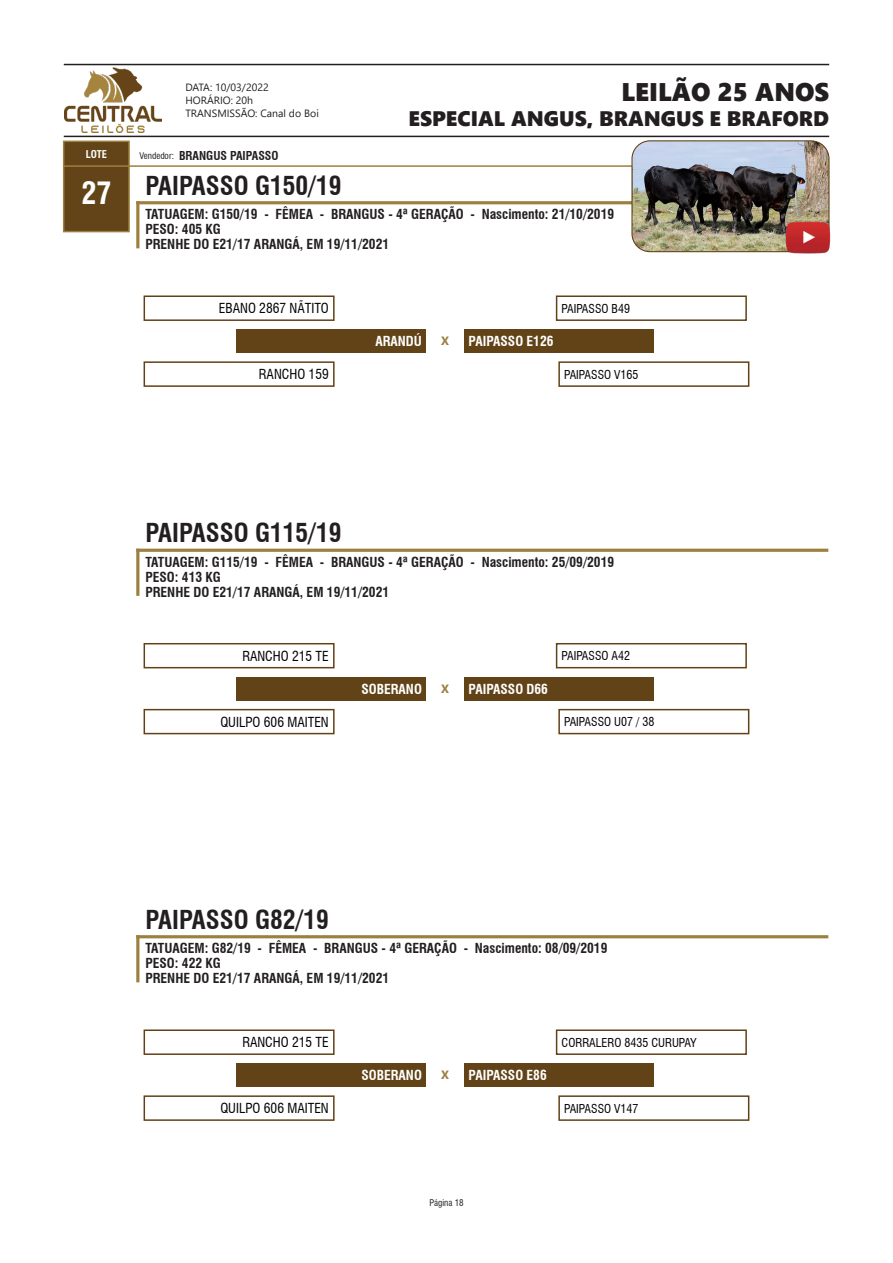
<style>
.page{position:relative;width:893px;height:1263px;background:#fff}
.page>*{position:absolute;margin:0;border:0;box-sizing:border-box;transform-origin:0 0}
.t1{font:700 condensed 30px "Swiss 721 BT";color:#fff}
.t2{font:700 condensed 25.5px "Swiss 721 BT";color:#231f20}
.t3{font:25.5px "Segoe UI Black";color:#231f20}
.t4{font:21px "Segoe UI Black";color:#231f20}
.t5{font:700 condensed 13.5px "Swiss 721 BT";color:#231f20}
.t6{font:condensed 13.5px "Swiss 721 BT";color:#000}
.t7{font:700 condensed 13.5px "Swiss 721 BT";color:#fff}
.t8{font:condensed 12px "Swiss 721 BT";color:#000}
.t9{font:700 condensed 12px "Swiss 721 BT";color:#231f20}
.t10{font:700 12px "Segoe UI";color:#9a7e3e}
.t11{font:10.5px/12.6px "Segoe UI";color:#231f20}
.t12{font:700 condensed 10.5px "Swiss 721 BT";color:#fff}
.t13{font:condensed 9px "Swiss 721 BT";color:#231f20}
</style>
<div class="page">
<hr style="left:64px;top:136px;width:765px;height:1px;background:#231f20">
<hr style="left:64px;top:64px;width:765px;height:1px;background:#231f20">
<img style="left:64px;top:68px;width:98px;height:64px">
<div style="left:63px;top:141px;width:67px;height:91px;background:#634418;border:2px solid #9d803f"></div>
<hr style="left:136px;top:201px;width:692px;height:3px;background:#9d803f">
<hr style="left:136px;top:201px;width:3px;height:47px;background:#9d803f">
<hr style="left:63px;top:165px;width:695px;height:2px;background:#9d803f">
<div style="left:237px;top:329px;width:189px;height:24px;background:#624317"></div>
<div style="left:464px;top:329px;width:190px;height:24px;background:#624317"></div>
<div style="left:144px;top:295px;width:191px;height:26px;border:2px solid #624116"></div>
<div style="left:144px;top:361px;width:191px;height:26px;border:2px solid #624116"></div>
<div style="left:556px;top:295px;width:191px;height:26px;border:2px solid #624116"></div>
<div style="left:558px;top:361px;width:191px;height:26px;border:2px solid #624116"></div>
<hr style="left:136px;top:549px;width:692px;height:3px;background:#9d803f">
<hr style="left:136px;top:549px;width:3px;height:47px;background:#9d803f">
<div style="left:237px;top:677px;width:189px;height:24px;background:#624317"></div>
<div style="left:464px;top:676px;width:190px;height:24px;background:#624317"></div>
<div style="left:144px;top:643px;width:191px;height:25px;border:2px solid #624116"></div>
<div style="left:144px;top:709px;width:191px;height:25px;border:2px solid #624116"></div>
<div style="left:556px;top:643px;width:191px;height:25px;border:2px solid #624116"></div>
<div style="left:558px;top:709px;width:191px;height:25px;border:2px solid #624116"></div>
<hr style="left:136px;top:935px;width:692px;height:3px;background:#9d803f">
<hr style="left:136px;top:935px;width:3px;height:47px;background:#9d803f">
<div style="left:237px;top:1063px;width:189px;height:24px;background:#624317"></div>
<div style="left:464px;top:1063px;width:190px;height:24px;background:#624317"></div>
<div style="left:144px;top:1029px;width:191px;height:26px;border:2px solid #624116"></div>
<div style="left:144px;top:1095px;width:191px;height:26px;border:2px solid #624116"></div>
<div style="left:556px;top:1029px;width:191px;height:26px;border:2px solid #624116"></div>
<div style="left:558px;top:1095px;width:191px;height:26px;border:2px solid #624116"></div>
<img style="left:633px;top:141px;width:196px;height:111px">
<div style="left:631px;top:140px;width:198px;height:112px;border:1px solid #624317;border-radius:18px"></div>
<img style="left:786px;top:221px;width:45px;height:32px">
<p class="t11" style="left:185px;top:80px;width:135px">DATA: 10/03/2022<br>HORÁRIO: 20h<br>TRANSMISSÃO: Canal do Boi</p>
<h2 class="t3" style="left:621px;top:73px;width:209px">LEILÃO 25 ANOS</h2>
<h3 class="t4" style="left:409px;top:104px;width:422px">ESPECIAL ANGUS, BRANGUS E BRAFORD</h3>
<p class="t12" style="left:86px;top:148px;width:23px">LOTE</p>
<p class="t13" style="left:140px;top:151px;width:36px">Vendedor:</p>
<p class="t9" style="left:179px;top:148px;width:101px">BRANGUS PAIPASSO</p>
<p class="t1" style="left:82px;top:175px;width:31px">27</p>
<p class="t5" style="left:145px;top:206px;width:470px">TATUAGEM: G150/19 - FÊMEA - BRANGUS - 4ª GERAÇÃO - Nascimento: 21/10/2019</p>
<p class="t5" style="left:145px;top:221px;width:77px">PESO: 405 KG</p>
<p class="t5" style="left:145px;top:236px;width:245px">PRENHE DO E21/17 ARANGÁ, EM 19/11/2021</p>
<p class="t2" style="left:145px;top:170px;width:198px">PAIPASSO G150/19</p>
<p class="t6" style="left:219px;top:300px;width:111px">EBANO 2867 NÃTITO</p>
<p class="t6" style="left:259px;top:366px;width:71px">RANCHO 159</p>
<p class="t7" style="left:375px;top:333px;width:48px">ARANDÚ</p>
<p class="t10" style="left:441px;top:330px;width:9px">X</p>
<p class="t7" style="left:469px;top:333px;width:86px">PAIPASSO E126</p>
<p class="t8" style="left:562px;top:301px;width:70px">PAIPASSO B49</p>
<p class="t8" style="left:564px;top:367px;width:76px">PAIPASSO V165</p>
<p class="t2" style="left:145px;top:518px;width:198px">PAIPASSO G115/19</p>
<p class="t5" style="left:145px;top:553px;width:470px">TATUAGEM: G115/19 - FÊMEA - BRANGUS - 4ª GERAÇÃO - Nascimento: 25/09/2019</p>
<p class="t5" style="left:145px;top:568px;width:77px">PESO: 413 KG</p>
<p class="t5" style="left:145px;top:583px;width:245px">PRENHE DO E21/17 ARANGÁ, EM 19/11/2021</p>
<p class="t6" style="left:242px;top:648px;width:88px">RANCHO 215 TE</p>
<p class="t6" style="left:220px;top:714px;width:110px">QUILPO 606 MAITEN</p>
<p class="t7" style="left:361px;top:681px;width:62px">SOBERANO</p>
<p class="t10" style="left:441px;top:677px;width:9px">X</p>
<p class="t7" style="left:469px;top:681px;width:81px">PAIPASSO D66</p>
<p class="t8" style="left:562px;top:649px;width:70px">PAIPASSO A42</p>
<p class="t8" style="left:564px;top:715px;width:92px">PAIPASSO U07 / 38</p>
<p class="t2" style="left:145px;top:904px;width:185px">PAIPASSO G82/19</p>
<p class="t5" style="left:145px;top:940px;width:463px">TATUAGEM: G82/19 - FÊMEA - BRANGUS - 4ª GERAÇÃO - Nascimento: 08/09/2019</p>
<p class="t5" style="left:145px;top:955px;width:77px">PESO: 422 KG</p>
<p class="t5" style="left:145px;top:970px;width:245px">PRENHE DO E21/17 ARANGÁ, EM 19/11/2021</p>
<p class="t6" style="left:242px;top:1034px;width:88px">RANCHO 215 TE</p>
<p class="t6" style="left:220px;top:1100px;width:110px">QUILPO 606 MAITEN</p>
<p class="t7" style="left:361px;top:1067px;width:62px">SOBERANO</p>
<p class="t10" style="left:441px;top:1064px;width:9px">X</p>
<p class="t7" style="left:469px;top:1067px;width:80px">PAIPASSO E86</p>
<p class="t8" style="left:562px;top:1035px;width:136px">CORRALERO 8435 CURUPAY</p>
<p class="t8" style="left:564px;top:1101px;width:76px">PAIPASSO V147</p>
<p class="t13" style="left:429px;top:1197px;width:36px">Página 18</p>
</div>
